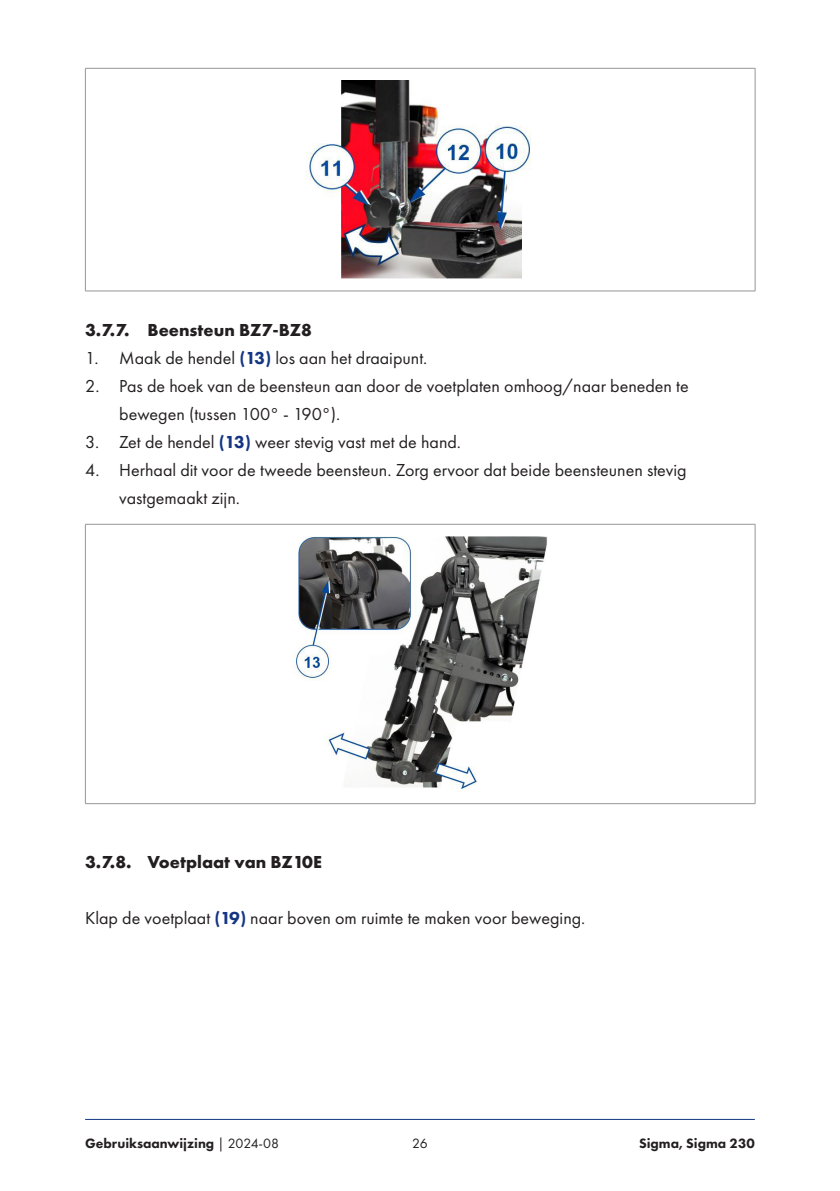
<style>
.page{position:relative;width:840px;height:1191px;background:#fff}
.page>*{position:absolute;margin:0;border:0;box-sizing:border-box;transform-origin:0 0}
.ol_1_continue{font:18px/28px "Futura PT";color:#231f20}
.body_1{font:18px "Futura PT";color:#231f20}
.chapter_1_1_1_continue{font:700 18px "Futura PT";color:#231f20}
.ol_1{font:18px "Futura PT";color:#231f20}
.t1{font:800 14px "Futura PT";color:#231f20}
.t2{font:14px "Futura PT";color:#231f20}
.s1{font-weight:800;color:#133583}
.s2{font-weight:400}
</style>
<div class="page">
<hr style="left:85px;top:1119px;width:669px;height:1px;background:#133583">
<hr style="left:85px;top:68px;width:670px;height:1px;background:#939598">
<hr style="left:85px;top:69px;width:1px;height:222px;background:#939598">
<hr style="left:754px;top:69px;width:1px;height:222px;background:#939598">
<hr style="left:85px;top:291px;width:670px;height:1px;background:#939598">
<img style="left:305px;top:80px;width:226px;height:199px">
<hr style="left:85px;top:524px;width:670px;height:1px;background:#939598">
<hr style="left:85px;top:524px;width:1px;height:279px;background:#939598">
<hr style="left:754px;top:524px;width:1px;height:279px;background:#939598">
<hr style="left:85px;top:803px;width:670px;height:1px;background:#939598">
<img style="left:293px;top:536px;width:254px;height:255px">
<p class="chapter_1_1_1_continue" style="left:85px;top:318px;width:228px">3.7.7. Beensteun BZ7-BZ8</p>
<p class="ol_1" style="left:85px;top:347px;width:343px">1. Maak de hendel <span class="s1">(13)</span> los aan het draaipunt.</p>
<p class="ol_1_continue" style="left:119px;top:372px;width:571px;text-indent:-34px">2. Pas de hoek van de beensteun aan door de voetplaten omhoog/naar beneden te bewegen (tussen 100° - 190°).</p>
<p class="ol_1_continue" style="left:85px;top:428px;width:377px">3. Zet de hendel <span class="s1">(13)</span> weer stevig vast met de hand.</p>
<p class="ol_1_continue" style="left:119px;top:456px;width:568px;text-indent:-34px">4. Herhaal dit voor de tweede beensteun. Zorg ervoor dat beide beensteunen stevig vastgemaakt zijn.</p>
<p class="chapter_1_1_1_continue" style="left:85px;top:850px;width:238px">3.7.8. Voetplaat van BZ10E</p>
<p class="body_1" style="left:85px;top:907px;width:501px">Klap de voetplaat <span class="s1">(19)</span> naar boven om ruimte te maken voor beweging.</p>
<p class="t1" style="left:85px;top:1135px;width:195px">Gebruiksaanwijzing <span class="s2">| 2024-08</span></p>
<p class="t2" style="left:412px;top:1135px;width:17px">26</p>
<p class="t1" style="left:638px;top:1135px;width:117px">Sigma, Sigma 230</p>
</div>
